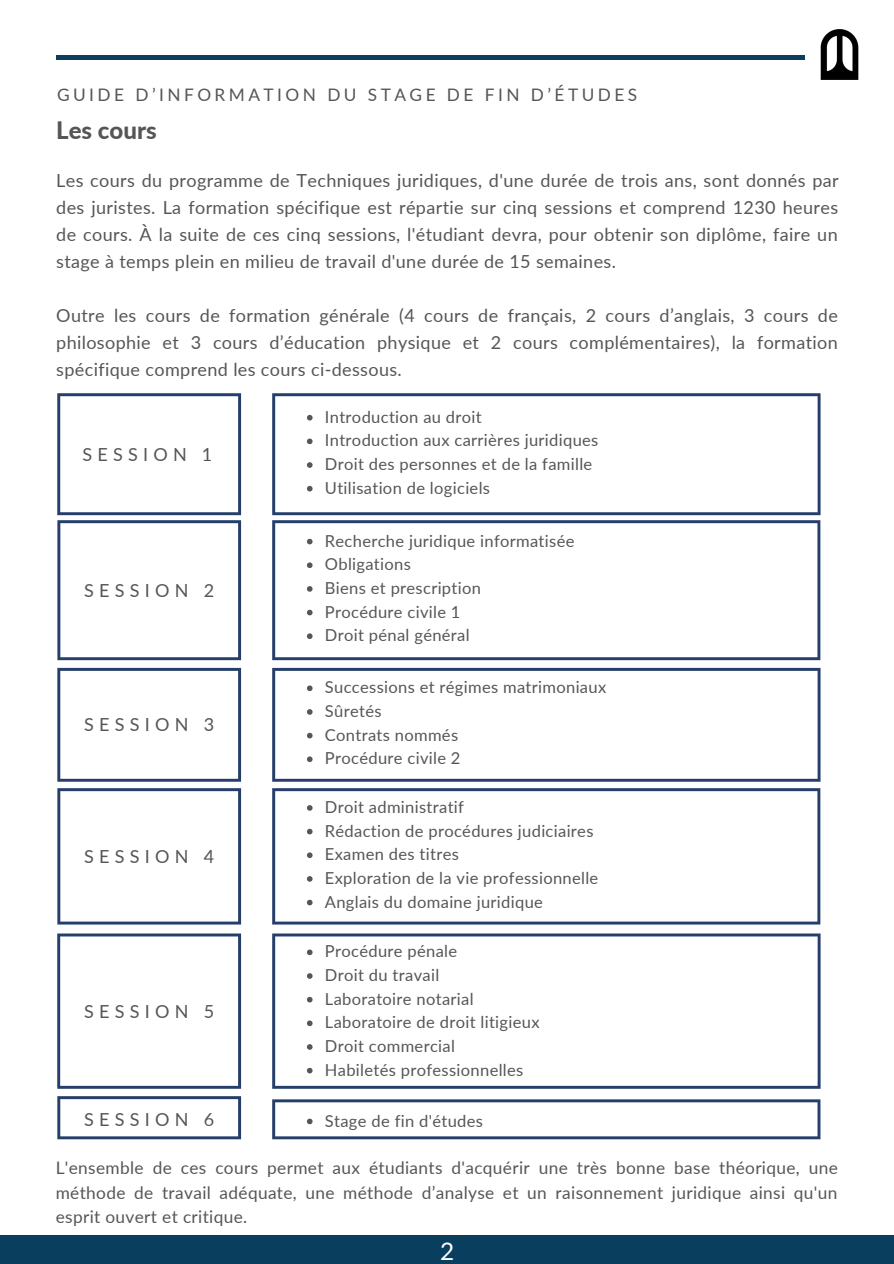
<style>
.page{position:relative;width:894px;height:1264px;background:#fff}
.page>*{position:absolute;margin:0;border:0;box-sizing:border-box;transform-origin:0 0}
.t1{font:24.3px "Lato";color:#fff}
.t2{font:800 24px "Lato";color:#565656}
.t3{font:18px/27px "Lato";letter-spacing:.02em;color:#565656;text-align:justify}
.t4{font:18px "Lato";letter-spacing:.29em;color:#565656}
.t5{font:17.25px/24.8px "Lato";letter-spacing:.02em;color:#565656;text-align:justify}
.t6{font:17.25px "Lato";letter-spacing:.2em;color:#565656}
.t7{font:16.5px/23.7px "Lato";letter-spacing:.02em;color:#565656}
</style>
<div class="page">
<div style="left:0;top:1235px;width:893px;height:28px;background:#093e5e"></div>
<hr style="left:56px;top:56px;width:748px;height:4px;background:#093e5e">
<img style="left:820px;top:29px;width:39px;height:51px">
<svg style="left:272px;top:393px;width:548px;height:122px"></svg>
<svg style="left:307px;top:415px;width:5px;height:5px"></svg>
<svg style="left:307px;top:438px;width:5px;height:6px"></svg>
<svg style="left:307px;top:462px;width:5px;height:6px"></svg>
<svg style="left:307px;top:486px;width:5px;height:5px"></svg>
<svg style="left:57px;top:393px;width:184px;height:267px"></svg>
<svg style="left:272px;top:520px;width:548px;height:140px"></svg>
<svg style="left:307px;top:539px;width:5px;height:5px"></svg>
<svg style="left:307px;top:562px;width:5px;height:6px"></svg>
<svg style="left:307px;top:586px;width:5px;height:5px"></svg>
<svg style="left:307px;top:609px;width:5px;height:6px"></svg>
<svg style="left:307px;top:633px;width:5px;height:6px"></svg>
<svg style="left:57px;top:668px;width:184px;height:113px"></svg>
<svg style="left:272px;top:668px;width:548px;height:113px"></svg>
<svg style="left:307px;top:685px;width:5px;height:6px"></svg>
<svg style="left:307px;top:709px;width:5px;height:5px"></svg>
<svg style="left:307px;top:732px;width:5px;height:6px"></svg>
<svg style="left:307px;top:756px;width:5px;height:6px"></svg>
<svg style="left:57px;top:788px;width:184px;height:136px"></svg>
<svg style="left:272px;top:788px;width:548px;height:136px"></svg>
<svg style="left:307px;top:805px;width:5px;height:5px"></svg>
<svg style="left:307px;top:828px;width:5px;height:6px"></svg>
<svg style="left:307px;top:852px;width:5px;height:6px"></svg>
<svg style="left:307px;top:876px;width:5px;height:5px"></svg>
<svg style="left:307px;top:899px;width:5px;height:6px"></svg>
<svg style="left:57px;top:933px;width:184px;height:155px"></svg>
<svg style="left:272px;top:933px;width:548px;height:155px"></svg>
<svg style="left:307px;top:949px;width:5px;height:6px"></svg>
<svg style="left:307px;top:973px;width:5px;height:5px"></svg>
<svg style="left:307px;top:996px;width:5px;height:6px"></svg>
<svg style="left:307px;top:1020px;width:5px;height:6px"></svg>
<svg style="left:307px;top:1044px;width:5px;height:5px"></svg>
<svg style="left:307px;top:1067px;width:5px;height:6px"></svg>
<svg style="left:57px;top:1096px;width:184px;height:43px"></svg>
<svg style="left:272px;top:1099px;width:548px;height:40px"></svg>
<p class="t6" style="left:57px;top:84px;width:581px">GUIDE D’INFORMATION DU STAGE DE FIN D’ÉTUDES</p>
<h2 class="t2" style="left:56px;top:116px;width:102px">Les cours</h2>
<p class="t3" style="left:56px;top:166px;width:783px">Les cours du programme de Techniques juridiques, d'une durée de trois ans, sont donnés par des juristes. La formation spécifique est répartie sur cinq sessions et comprend 1230 heures de cours. À la suite de ces cinq sessions, l'étudiant devra, pour obtenir son diplôme, faire un stage à temps plein en milieu de travail d'une durée de 15 semaines.</p>
<p class="t3" style="left:56px;top:301px;width:783px">Outre les cours de formation générale (4 cours de français, 2 cours d’anglais, 3 cours de philosophie et 3 cours d’éducation physique et 2 cours complémentaires), la formation spécifique comprend les cours ci-dessous.</p>
<p class="t4" style="left:82px;top:443px;width:131px">SESSION 1</p>
<p class="t4" style="left:84px;top:579px;width:131px">SESSION 2</p>
<p class="t4" style="left:84px;top:713px;width:131px">SESSION 3</p>
<p class="t4" style="left:84px;top:845px;width:131px">SESSION 4</p>
<p class="t4" style="left:84px;top:1000px;width:131px">SESSION 5</p>
<p class="t7" style="left:325px;top:404px;width:275px">Introduction au droit<br>Introduction aux carrières juridiques<br>Droit des personnes et de la famille<br>Utilisation de logiciels</p>
<p class="t7" style="left:325px;top:528px;width:251px">Recherche juridique informatisée<br>Obligations<br>Biens et prescription<br>Procédure civile 1<br>Droit pénal général</p>
<p class="t7" style="left:325px;top:675px;width:283px">Successions et régimes matrimoniaux<br>Sûretés<br>Contrats nommés<br>Procédure civile 2</p>
<p class="t7" style="left:325px;top:794px;width:275px">Droit administratif<br>Rédaction de procédures judiciaires<br>Examen des titres<br>Exploration de la vie professionnelle<br>Anglais du domaine juridique</p>
<p class="t7" style="left:325px;top:939px;width:216px">Procédure pénale<br>Droit du travail<br>Laboratoire notarial<br>Laboratoire de droit litigieux<br>Droit commercial<br>Habiletés professionnelles</p>
<p class="t4" style="left:84px;top:1108px;width:131px">SESSION 6</p>
<p class="t7" style="left:325px;top:1108px;width:160px">Stage de fin d'études</p>
<p class="t5" style="left:56px;top:1154px;width:783px">L'ensemble de ces cours permet aux étudiants d'acquérir une très bonne base théorique, une méthode de travail adéquate, une méthode d’analyse et un raisonnement juridique ainsi qu'un esprit ouvert et critique.</p>
<h1 class="t1" style="left:440px;top:1235px;width:16px">2</h1>
</div>
